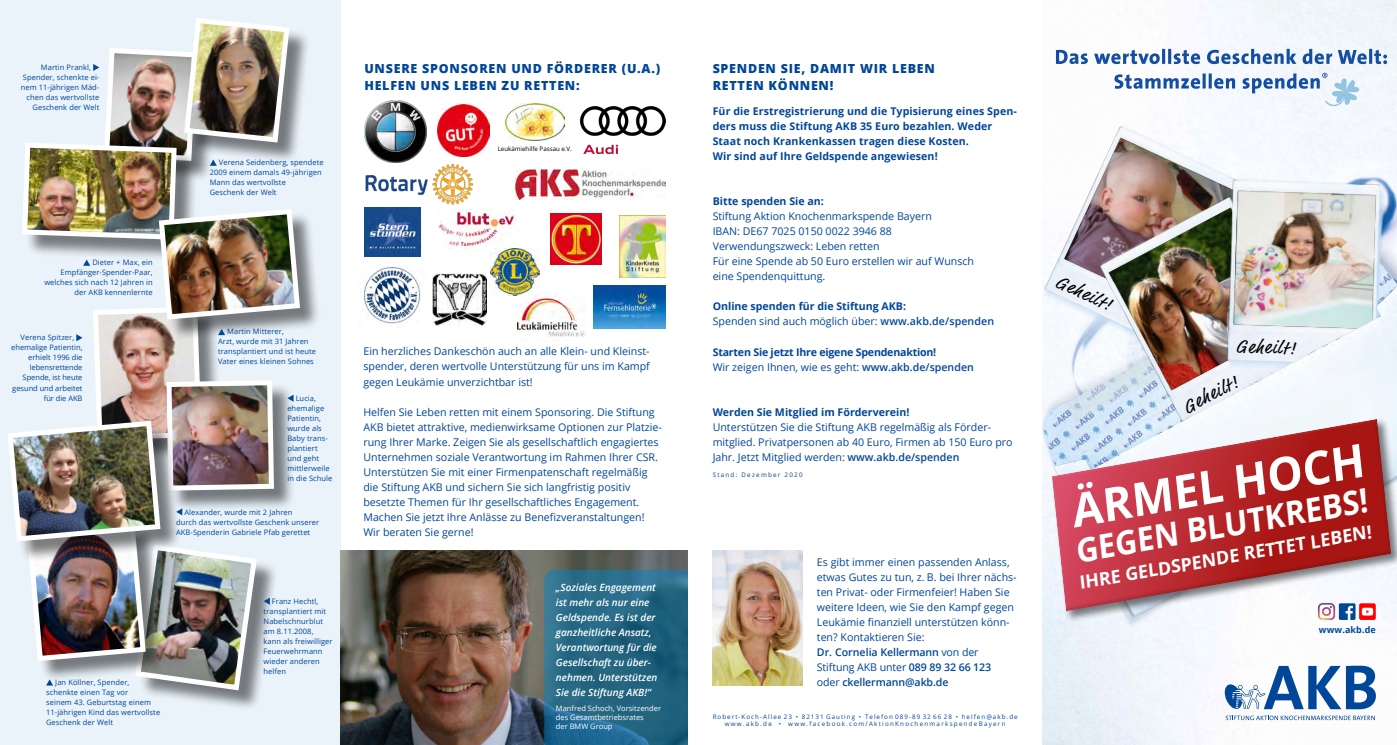
<style>
.page{position:relative;width:1397px;height:745px;background:#fff}
.page>*{position:absolute;margin:0;border:0;box-sizing:border-box;transform-origin:0 0}
.t1{font:700 46.25px "Open Sans";color:#fff}
.t2{font:700 33.12px "Open Sans";color:#fff;scale:.93 1}
.t3{font:18.25px "Market Pro";color:#000}
.t4{font:700 18.12px "Open Sans";color:#fff}
.t5{font:800 12.5px/17.5px "Open Sans";letter-spacing:.06em;color:#004699}
.t6{font:10.62px/15px "Open Sans";color:#004699}
.t7{font:700 10.62px/15px "Open Sans";letter-spacing:.01em;color:#004699}
.t8{font:700 10.62px/15px "Open Sans";letter-spacing:-.02em;color:#004699}
.t9{font:italic 600 10px/15px "Open Sans";color:#fff}
.t10{font:700 9px "Open Sans";letter-spacing:.01em;color:#004699}
.t11{font:7.5px/10px "Open Sans";letter-spacing:.01em;color:#004699}
.t12{font:7.5px/9px "Open Sans";color:#fff}
.t13{font:6.25px/7.5px "Open Sans";letter-spacing:.2em;color:#004699;text-align:center}
.t14{font:6.12px "Open Sans";color:#000}
.s1{font-weight:400}
.s2{font-weight:600}
</style>
<div class="page">
<div style="left:0;top:0;width:340px;height:744px;background:#eaf3fa"></div>
<div style="left:187px;top:21px;width:124px;height:143px;background:#000;opacity:.5"></div>
<div style="left:162px;top:212px;width:159px;height:129px;background:#000;opacity:.5"></div>
<div style="left:138px;top:547px;width:140px;height:164px;background:#000;opacity:.5"></div>
<img style="left:8px;top:18px;width:295px;height:674px">
<img style="left:340px;top:550px;width:347px;height:194px">
<svg style="left:544px;top:569px;width:143px;height:175px;background:#246784"></svg>
<img style="left:593px;top:286px;width:72px;height:42px">
<img style="left:364px;top:208px;width:56px;height:49px">
<img style="left:365px;top:164px;width:108px;height:41px">
<img style="left:364px;top:100px;width:62px;height:62px">
<img style="left:363px;top:266px;width:58px;height:60px">
<img style="left:490px;top:248px;width:49px;height:47px">
<img style="left:550px;top:213px;width:51px;height:51px">
<img style="left:437px;top:105px;width:53px;height:52px">
<img style="left:515px;top:170px;width:150px;height:29px">
<img style="left:438px;top:209px;width:78px;height:39px">
<img style="left:516px;top:292px;width:69px;height:45px">
<img style="left:619px;top:216px;width:46px;height:61px">
<img style="left:432px;top:273px;width:54px;height:52px">
<img style="left:505px;top:103px;width:59px;height:38px">
<img style="left:581px;top:106px;width:84px;height:47px">
<img style="left:712px;top:550px;width:90px;height:135px">
<img style="left:1042px;top:0;width:354px;height:744px">
<img style="left:1042px;top:135px;width:354px;height:501px">
<svg style="left:1225px;top:715px;width:149px;height:4px"></svg>
<svg style="left:1224px;top:665px;width:151px;height:43px"></svg>
<svg style="left:1114px;top:73px;width:245px;height:33px"></svg>
<svg style="left:1055px;top:49px;width:331px;height:15px"></svg>
<img style="left:1042px;top:122px;width:219px;height:164px">
<img style="left:1094px;top:190px;width:129px;height:96px">
<img style="left:1223px;top:177px;width:164px;height:109px">
<img style="left:1042px;top:286px;width:354px;height:349px">
<div style="left:1050px;top:417px;width:346px;height:205px;background:#000;opacity:.5"></div>
<svg style="left:1047px;top:414px;width:343px;height:198px;fill:#f0f6fb"></svg>
<svg style="left:1049px;top:418px;width:341px;height:194px"></svg>
<img style="left:1313px;top:599px;width:25px;height:24px">
<img style="left:1358px;top:603px;width:17px;height:16px">
<svg style="left:1338px;top:603px;width:17px;height:16px"></svg>
<p class="t11" style="left:41px;top:62px;width:52px">Martin Prankl,</p>
<p class="t11" style="left:23px;top:72px;width:78px">Spender, schenkte ei-</p>
<p class="t11" style="left:21px;top:82px;width:80px">nem 11-jährigen Mäd-</p>
<p class="t11" style="left:26px;top:92px;width:74px">chen das wertvollste</p>
<p class="t11" style="left:33px;top:102px;width:68px">Geschenk der Welt</p>
<p class="t11" style="left:210px;top:157px;width:115px;text-indent:9px">Verena Seidenberg, spendete<br>2009 einem damals 49-jährigen<br>Mann das wertvollste<br>Geschenk der Welt</p>
<p class="t11" style="left:44px;top:257px;width:110px;text-align:right">Dieter + Max, ein<br>Empfänger-Spender-Paar, welches sich nach 12 Jahren in der AKB kennenlernte</p>
<p class="t11" style="left:21px;top:332px;width:55px">Verena Spitzer,</p>
<p class="t11" style="left:11px;top:342px;width:73px">ehemalige Patientin,</p>
<p class="t11" style="left:28px;top:352px;width:56px">erhielt 1996 die</p>
<p class="t11" style="left:30px;top:362px;width:54px">lebensrettende</p>
<p class="t11" style="left:23px;top:372px;width:61px">Spende, ist heute</p>
<p class="t11" style="left:12px;top:382px;width:72px">gesund und arbeitet</p>
<p class="t11" style="left:44px;top:392px;width:40px">für die AKB</p>
<p class="t11" style="left:218px;top:326px;width:99px;text-indent:9px">Martin Mitterer,<br>Arzt, wurde mit 31 Jahren transplantiert und ist heute<br>Vater eines kleinen Sohnes</p>
<p class="t11" style="left:287px;top:392px;width:47px;text-indent:8px">Lucia, ehemalige<br>Patientin, wurde als<br>Baby trans&shy;plantiert und geht mittlerweile in die Schule</p>
<p class="t11" style="left:176px;top:506px;width:145px;text-indent:8px">Alexander, wurde mit 2 Jahren<br>durch das wertvollste Geschenk unserer<br>AKB-Spenderin Gabriele Pfab gerettet</p>
<p class="t11" style="left:46px;top:676px;width:116px;text-indent:9px">Jan Köllner, Spender, schenkte einen Tag vor<br>seinem 43. Geburtstag einem<br>11-jährigen Kind das wertvollste<br>Geschenk der Welt</p>
<p class="t11" style="left:263px;top:595px;width:70px;text-indent:8px">Franz Hechtl, transplantiert mit<br>Nabelschnurblut am 8.11.2008, kann als freiwilliger<br>Feuerwehrmann wieder anderen helfen</p>
<p class="t5" style="left:364px;top:59px;width:297px">UNSERE SPONSOREN UND FÖRDERER (U.A.)<br>HELFEN UNS LEBEN ZU RETTEN:</p>
<p class="t14" style="left:497px;top:145px;width:76px">Leukämiehilfe Passau e.V.</p>
<p class="t6" style="left:363px;top:343px;width:288px;text-align:justify">Ein herzliches Dankeschön auch an alle Klein- und Kleinst&shy;spender, deren wertvolle Unterstützung für uns im Kampf gegen Leukämie unverzichtbar ist!</p>
<p class="t6" style="left:363px;top:403px;width:300px">Helfen Sie Leben retten mit einem Sponsoring. Die Stiftung AKB bietet attraktive, medienwirksame Optionen zur Platzie&shy;rung Ihrer Marke. Zeigen Sie als gesellschaftlich engagiertes Unternehmen soziale Verantwortung im Rahmen Ihrer CSR.<br>Unterstützen Sie mit einer Firmenpatenschaft regelmäßig die Stiftung AKB und sichern Sie sich langfristig positiv besetzte Themen für Ihr gesellschaftliches Engagement.<br>Machen Sie jetzt Ihre Anlässe zu Benefizveranstaltungen!<br>Wir beraten Sie gerne!</p>
<p class="t9" style="left:556px;top:579px;width:103px">„Soziales Engagement ist mehr als nur eine<br>Geldspende. Es ist der ganzheitliche Ansatz,<br>Verantwortung für die<br>Gesellschaft zu über&shy;nehmen. Unterstützen<br>Sie die Stiftung AKB!“</p>
<p class="t12" style="left:556px;top:702px;width:107px">Manfred Schoch, Vorsitzender des Gesamtbetriebsrates<br>der BMW Group</p>
<p class="t5" style="left:712px;top:59px;width:224px">SPENDEN SIE, DAMIT WIR LEBEN<br>RETTEN KÖNNEN!</p>
<p class="t7" style="left:712px;top:103px;width:306px">Für die Erstregistrierung und die Typisierung eines Spen&shy;ders muss die Stiftung AKB 35 Euro bezahlen. Weder Staat noch Krankenkassen tragen diese Kosten.<br>Wir sind auf Ihre Geldspende angewiesen!</p>
<p class="t7" style="left:712px;top:193px;width:113px">Bitte spenden Sie an:</p>
<p class="t6" style="left:712px;top:208px;width:263px">Stiftung Aktion Knochenmarkspende Bayern<br>IBAN: DE67 7025 0150 0022 3946 88<br>Verwendungszweck: Leben retten<br>Für eine Spende ab 50 Euro erstellen wir auf Wunsch eine Spendenquittung.</p>
<p class="t7" style="left:712px;top:298px;width:283px">Online spenden für die Stiftung AKB:<br><span class="s1">Spenden sind auch möglich über:</span> <span class="s2">www.akb.de/spenden</span></p>
<p class="t8" style="left:712px;top:343px;width:263px">Starten Sie jetzt Ihre eigene Spendenaktion!<br><span class="s1">Wir zeigen Ihnen, wie es geht:</span> <span class="s2">www.akb.de/spenden</span></p>
<p class="t7" style="left:712px;top:403px;width:198px">Werden Sie Mitglied im Förderverein!</p>
<p class="t6" style="left:712px;top:418px;width:301px">Unterstützen Sie die Stiftung AKB regelmäßig als Förder&shy;mitglied. Privatpersonen ab 40 Euro, Firmen ab 150 Euro pro<br>Jahr. Jetzt Mitglied werden: <span class="s2">www.akb.de/spenden</span></p>
<p class="t13" style="left:712px;top:470px;width:91px">Stand: Dezember 2020</p>
<p class="t6" style="left:816px;top:553px;width:201px">Es gibt immer einen passenden Anlass, etwas Gutes zu tun, z. B. bei Ihrer nächs&shy;ten Privat- oder Firmenfeier! Haben Sie weitere Ideen, wie Sie den Kampf gegen Leukämie finanziell unterstützen könn&shy;ten? Kontaktieren Sie:<br><span class="s2">Dr. Cornelia Kellermann</span> von der Stiftung AKB unter <span class="s2">089 89 32 66 123 </span>oder <span class="s2">ckellermann@akb.de</span></p>
<p class="t13" style="left:712px;top:712px;width:306px">Robert-Koch-Allee 23 • 82131 Gauting • Telefon 089-89 32 66 28 • helfen@akb.de www.akb.de • www.facebook.com/AktionKnochenmarkspendeBayern</p>
<h3 class="t3" style="left:1062px;top:269px;width:61px;rotate:25deg">Geheilt!</h3>
<h3 class="t3" style="left:1236px;top:333px;width:61px;rotate:2deg">Geheilt!</h3>
<h3 class="t3" style="left:1178px;top:397px;width:61px;rotate:-28deg">Geheilt!</h3>
<h1 class="t1" style="left:1065px;top:478px;width:298px;rotate:-10deg">ÄRMEL HOCH</h1>
<h2 class="t2" style="left:1071px;top:527px;width:320px;rotate:-10deg">GEGEN BLUTKREBS!</h2>
<h3 class="t4" style="left:1076px;top:570px;width:298px;rotate:-10deg">IHRE GELDSPENDE RETTET LEBEN!</h3>
<p class="t10" style="left:1318px;top:623px;width:58px">www.akb.de</p>
</div>
